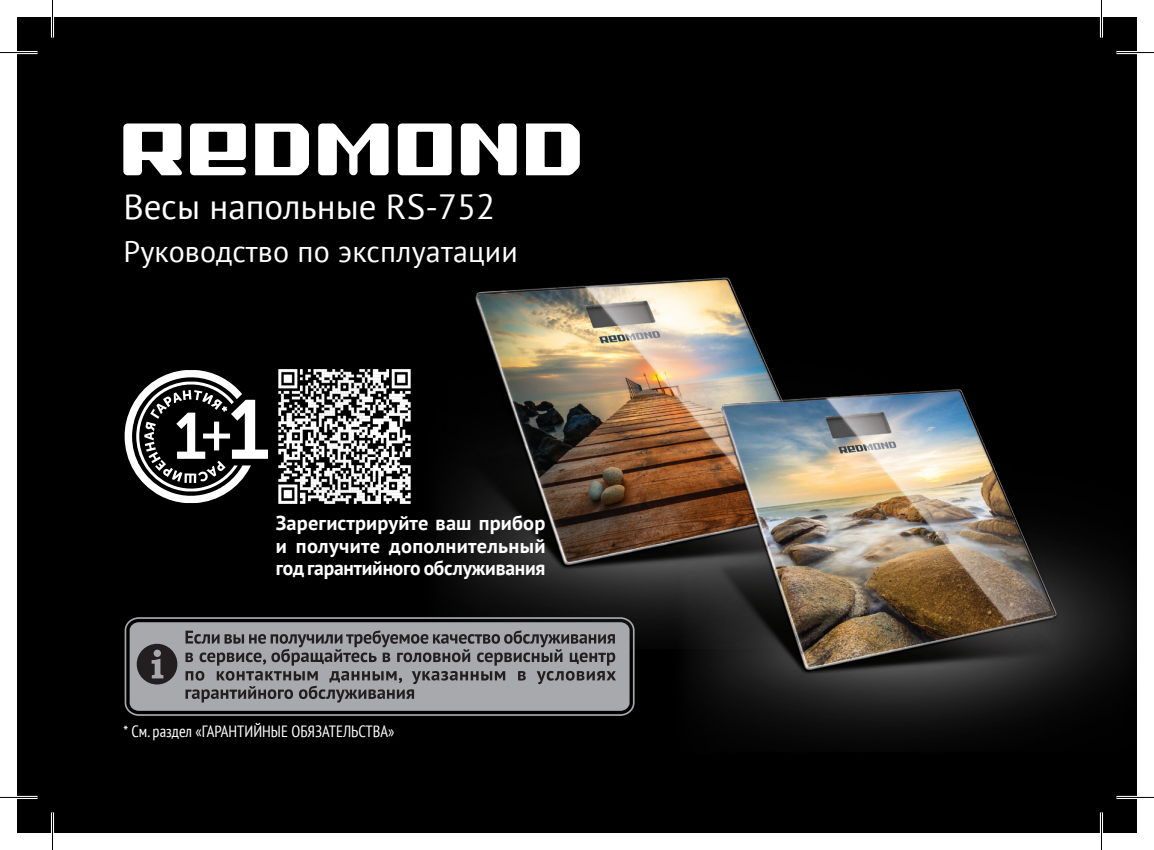
<style>
.page{position:relative;width:1154px;height:850px;background:#fff}
.page>*{position:absolute;margin:0;border:0;box-sizing:border-box;transform-origin:0 0}
.t1{font:35px "PT Sans";color:#fff}
.t2{font:30px "PT Sans";letter-spacing:.005em;color:#fff}
.t3{font:700 20px/22.5px "PT Sans";letter-spacing:-.01em;color:#fff;text-align:justify}
.t4{font:condensed 16.25px "PT Sans";color:#fff}
</style>
<div class="page">
<div style="left:17px;top:17px;width:1120px;height:815px;background:#000"></div>
<svg style="left:526px;top:123px;width:54px;height:52px"></svg>
<svg style="left:461px;top:123px;width:56px;height:52px"></svg>
<svg style="left:398px;top:123px;width:54px;height:52px"></svg>
<svg style="left:318px;top:123px;width:71px;height:52px"></svg>
<svg style="left:255px;top:123px;width:54px;height:52px"></svg>
<svg style="left:190px;top:123px;width:56px;height:52px"></svg>
<svg style="left:123px;top:123px;width:59px;height:52px"></svg>
<img style="left:445px;top:277px;width:326px;height:372px">
<img style="left:665px;top:373px;width:470px;height:366px">
<div style="left:130px;top:622px;width:499px;height:88px;background:#a8a9ad;border-radius:9px"></div>
<div style="left:125px;top:617px;width:509px;height:98px;border:2px solid #a8a9ad;border-radius:13px"></div>
<svg style="left:137px;top:643px;width:40px;height:41px"></svg>
<svg style="left:185px;top:630px;width:431px;height:72px"></svg>
<svg style="left:124px;top:370px;width:144px;height:133px"></svg>
<img style="left:279px;top:369px;width:132px;height:133px">
<hr style="left:0;top:51px;width:38px;height:3px;background:#fff">
<hr style="left:1116px;top:51px;width:38px;height:3px;background:#fff">
<hr style="left:0;top:795px;width:38px;height:3px;background:#fff">
<hr style="left:1116px;top:795px;width:38px;height:3px;background:#fff">
<hr style="left:51px;top:0;width:3px;height:38px;background:#fff">
<hr style="left:51px;top:812px;width:3px;height:37px;background:#fff">
<hr style="left:1100px;top:0;width:3px;height:38px;background:#fff">
<hr style="left:1100px;top:812px;width:3px;height:37px;background:#fff">
<hr style="left:0;top:52px;width:38px;height:1px;background:#000">
<hr style="left:1116px;top:52px;width:38px;height:1px;background:#000">
<hr style="left:0;top:796px;width:38px;height:1px;background:#000">
<hr style="left:1116px;top:796px;width:38px;height:1px;background:#000">
<hr style="left:52px;top:0;width:1px;height:38px;background:#000">
<hr style="left:52px;top:812px;width:1px;height:37px;background:#000">
<hr style="left:1101px;top:0;width:1px;height:38px;background:#000">
<hr style="left:1101px;top:812px;width:1px;height:37px;background:#000">
<p class="t1" style="left:123px;top:184px;width:373px">Весы напольные RS-752</p>
<p class="t2" style="left:123px;top:232px;width:396px">Руководство по эксплуатации</p>
<p class="t3" style="left:276px;top:511px;width:271px">Зарегистрируйте ваш прибор и получите дополнительный год гарантийного обслуживания</p>
<p class="t4" style="left:123px;top:720px;width:272px">* См. раздел «ГАРАНТИЙНЫЕ ОБЯЗАТЕЛЬСТВА»</p>
</div>
